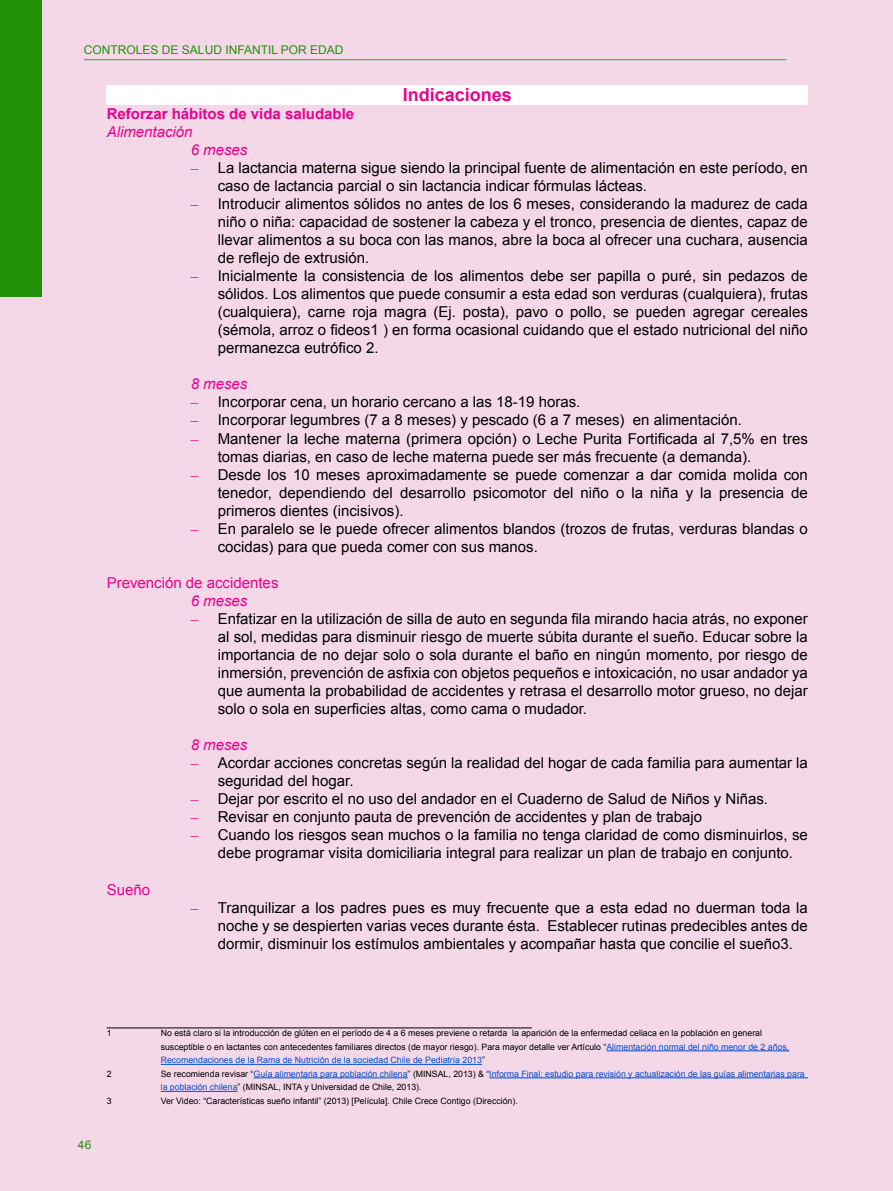
<style>
.page{position:relative;width:893px;height:1191px;background:#f4d8e8}
.page>*{position:absolute;margin:0;border:0;box-sizing:border-box;transform-origin:0 0}
.t1{font:700 18px "Arial";color:#ec008c}
.t2{font:15px/18px "Arial";color:#000}
.t3{font:italic 15px/18px "Arial";color:#ec008c}
.t4{font:700 15px "Arial";color:#ec008c}
.t5{font:15px "Arial";color:#ec008c}
.t6{font:12px "Arial";color:#239108}
.t7{font:8.7px/13.5px "Arial";color:#000}
.t8{font:8.7px/13.5px "Arial";color:#004ece}
.s1{font-family:"Times New Roman";color:#ec008c}
.s2{color:#004ece}
.s3{color:#000}
</style>
<div class="page">
<div style="left:106px;top:85px;width:702px;height:20px;background:#fff"></div>
<div style="left:0;top:0;width:41px;height:296px;background:#239108"></div>
<hr style="left:84px;top:59px;width:702px;height:1px;background:#2a9c48">
<hr style="left:107px;top:1027px;width:425px;height:1px;background:#000">
<hr style="left:606px;top:1050px;width:183px;height:1px;background:#004ece">
<hr style="left:161px;top:1064px;width:321px;height:1px;background:#004ece">
<hr style="left:254px;top:1077px;width:154px;height:1px;background:#004ece">
<hr style="left:489px;top:1077px;width:319px;height:1px;background:#004ece">
<hr style="left:161px;top:1091px;width:77px;height:1px;background:#004ece">
<p class="t6" style="left:84px;top:42px;width:261px">CONTROLES DE SALUD INFANTIL POR EDAD</p>
<p class="t1" style="left:403px;top:83px;width:111px">Indicaciones</p>
<p class="t4" style="left:107px;top:104px;width:249px">Reforzar hábitos de vida saludable</p>
<p class="t3" style="left:191px;top:123px;width:58px;text-indent:-84px">Alimentación<br>6 meses</p>
<p class="t2" style="left:218px;top:159px;width:592px;text-indent:-27px"><span class="s1">–</span> La lactancia materna sigue siendo la principal fuente de alimentación en este período, en caso de lactancia parcial o sin lactancia indicar fórmulas lácteas.</p>
<p class="t2" style="left:218px;top:195px;width:592px;text-align:justify;text-indent:-27px"><span class="s1">–</span> Introducir alimentos sólidos no antes de los 6 meses, considerando la madurez de cada niño o niña: capacidad de sostener la cabeza y el tronco, presencia de dientes, capaz de llevar alimentos a su boca con las manos, abre la boca al ofrecer una cuchara, ausencia de reflejo de extrusión.</p>
<p class="t2" style="left:218px;top:267px;width:592px;text-align:justify;text-indent:-27px"><span class="s1">–</span> Inicialmente la consistencia de los alimentos debe ser papilla o puré, sin pedazos de sólidos. Los alimentos que puede consumir a esta edad son verduras (cualquiera), frutas (cualquiera), carne roja magra (Ej. posta), pavo o pollo, se pueden agregar cereales (sémola, arroz o fideos1 ) en forma ocasional cuidando que el estado nutricional del niño permanezca eutrófico 2.</p>
<p class="t3" style="left:191px;top:375px;width:58px">8 meses</p>
<p class="t2" style="left:191px;top:393px;width:391px"><span class="s1">–</span> Incorporar cena, un horario cercano a las 18-19 horas.</p>
<p class="t2" style="left:191px;top:411px;width:553px"><span class="s1">–</span> Incorporar legumbres (7 a 8 meses) y pescado (6 a 7 meses) en alimentación.</p>
<p class="t2" style="left:218px;top:429px;width:592px;text-indent:-27px"><span class="s1">–</span> Mantener la leche materna (primera opción) o Leche Purita Fortificada al 7,5% en tres tomas diarias, en caso de leche materna puede ser más frecuente (a demanda).</p>
<p class="t2" style="left:218px;top:465px;width:592px;text-align:justify;text-indent:-27px"><span class="s1">–</span> Desde los 10 meses aproximadamente se puede comenzar a dar comida molida con tenedor, dependiendo del desarrollo psicomotor del niño o la niña y la presencia de primeros dientes (incisivos).</p>
<p class="t2" style="left:218px;top:519px;width:592px;text-indent:-27px"><span class="s1">–</span> En paralelo se le puede ofrecer alimentos blandos (trozos de frutas, verduras blandas o cocidas) para que pueda comer con sus manos.</p>
<p class="t5" style="left:107px;top:572px;width:173px">Prevención de accidentes</p>
<p class="t3" style="left:191px;top:591px;width:58px">6 meses</p>
<p class="t2" style="left:218px;top:609px;width:592px;text-align:justify;text-indent:-27px"><span class="s1">–</span> Enfatizar en la utilización de silla de auto en segunda fila mirando hacia atrás, no exponer al sol, medidas para disminuir riesgo de muerte súbita durante el sueño. Educar sobre la importancia de no dejar solo o sola durante el baño en ningún momento, por riesgo de inmersión, prevención de asfixia con objetos pequeños e intoxicación, no usar andador ya que aumenta la probabilidad de accidentes y retrasa el desarrollo motor grueso, no dejar solo o sola en superficies altas, como cama o mudador.</p>
<p class="t3" style="left:191px;top:735px;width:58px">8 meses</p>
<p class="t2" style="left:218px;top:753px;width:592px;text-indent:-27px"><span class="s1">–</span> Acordar acciones concretas según la realidad del hogar de cada familia para aumentar la seguridad del hogar.</p>
<p class="t2" style="left:191px;top:789px;width:579px"><span class="s1">–</span> Dejar por escrito el no uso del andador en el Cuaderno de Salud de Niños y Niñas.</p>
<p class="t2" style="left:191px;top:807px;width:513px"><span class="s1">–</span> Revisar en conjunto pauta de prevención de accidentes y plan de trabajo</p>
<p class="t2" style="left:218px;top:825px;width:592px;text-indent:-27px"><span class="s1">–</span> Cuando los riesgos sean muchos o la familia no tenga claridad de como disminuirlos, se debe programar visita domiciliaria integral para realizar un plan de trabajo en conjunto.</p>
<p class="t5" style="left:107px;top:880px;width:45px">Sueño</p>
<p class="t2" style="left:218px;top:899px;width:592px;text-align:justify;text-indent:-27px"><span class="s1">–</span> Tranquilizar a los padres pues es muy frecuente que a esta edad no duerman toda la noche y se despierten varias veces durante ésta. Establecer rutinas predecibles antes de dormir, disminuir los estímulos ambientales y acompañar hasta que concilie el sueño3.</p>
<p class="t6" style="left:78px;top:1136px;width:15px">46</p>
<p class="t7" style="left:107px;top:1026px;width:6px">1</p>
<p class="t7" style="left:161px;top:1026px;width:630px">No está claro si la introducción de glúten en el período de 4 a 6 meses previene o retarda la aparición de la enfermedad celiaca en la población en general susceptible o en lactantes con antecedentes familiares directos (de mayor riesgo). Para mayor detalle ver Artículo “<span class="s2">Alimentación normal del niño menor de 2 años,<br>Recomendaciones de la Rama de Nutrición de la sociedad Chile de Pediatría 2013</span>”</p>
<p class="t7" style="left:107px;top:1067px;width:6px">2</p>
<p class="t8" style="left:161px;top:1067px;width:645px"><span class="s3">Se recomienda revisar “</span>Guía alimentaria para población chilena<span class="s3">” (MINSAL, 2013) &amp; “</span>Informa Final: estudio para revisión y actualización de las guías alimentarias para la población chilena<span class="s3">” (MINSAL, INTA y Universidad de Chile, 2013).</span></p>
<p class="t7" style="left:107px;top:1094px;width:6px">3</p>
<p class="t7" style="left:161px;top:1094px;width:359px">Ver Video: “Características sueño infantil” (2013) [Película]. Chile Crece Contigo (Dirección).</p>
</div>
